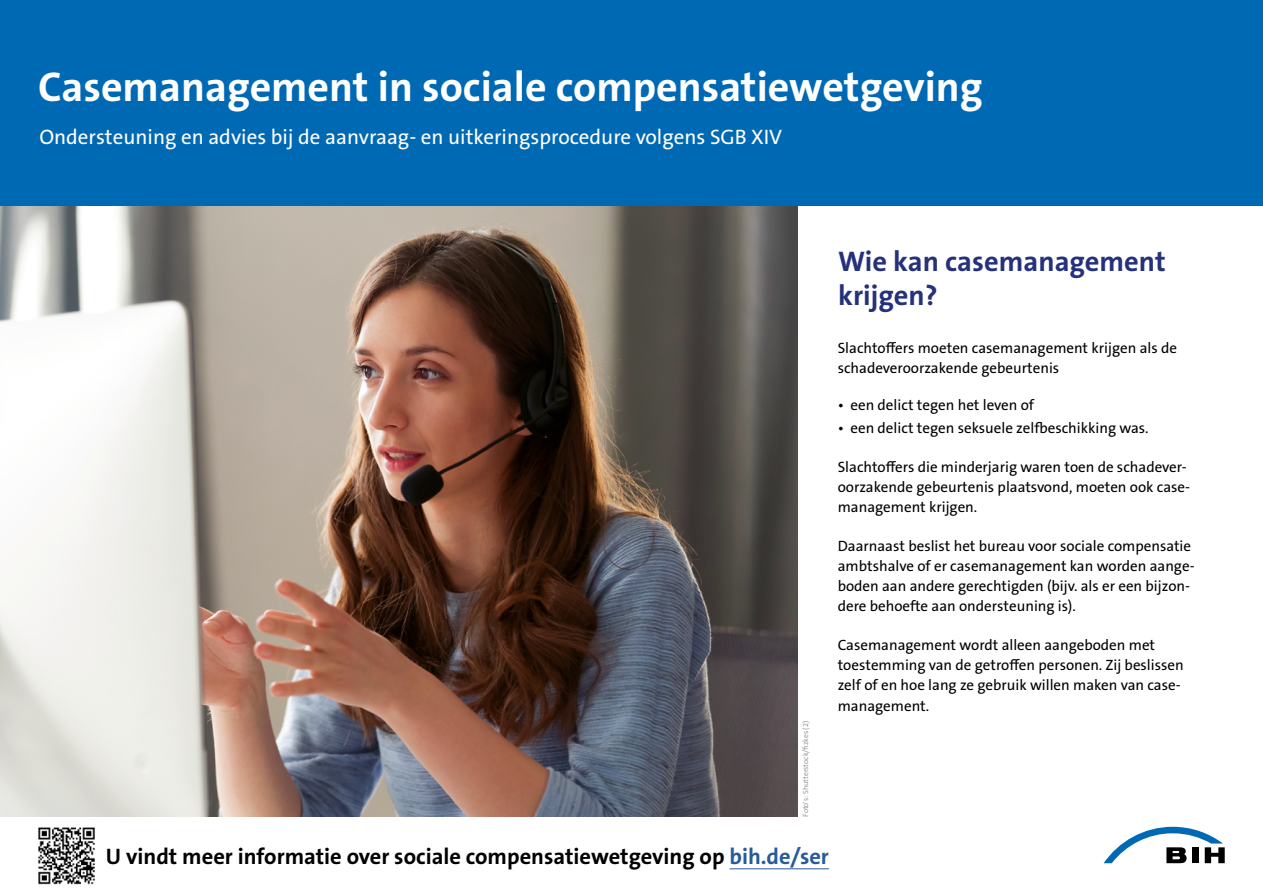
<style>
.page{position:relative;width:1263px;height:893px;background:#fff}
.page>*{position:absolute;margin:0;border:0;box-sizing:border-box;transform-origin:0 0}
.BIH_H1{font:700 42px "The Sans B W7";color:#fff}
.Titel__Headline_24pt_120{font:700 28.5px/34.2px "The Sans B W7";color:#25317a}
.t1{font:700 22.5px "The Sans B W7";color:#000}
.t2{font:21px "The Sans B W5 Plain";color:#fff}
.Innen__Copy_9pt_135{font:15px/20.2px "The Sans B W5 Plain";color:#000}
.t3{font:300 7.5px "The Sans B W4";color:#878787}
.s1{color:#275b9b}
</style>
<div class="page">
<img style="left:0;top:206px;width:797px;height:610px">
<hr style="left:729px;top:868px;width:100px;height:1px;background:#275b9b">
<svg style="left:1104px;top:827px;width:121px;height:36px"></svg>
<div style="left:0;top:0;width:1263px;height:206px;background:#0069b4"></div>
<img style="left:38px;top:827px;width:57px;height:58px">
<h1 class="BIH_H1" style="left:38px;top:60px;width:946px">Casemanagement in sociale compensatiewetgeving</h1>
<p class="t2" style="left:39px;top:123px;width:744px">Ondersteuning en advies bij de aanvraag- en uitkeringsprocedure volgens SGB XIV</p>
<h2 class="Titel__Headline_24pt_120" style="left:838px;top:244px;width:329px">Wie kan casemanagement krijgen?</h2>
<p class="Innen__Copy_9pt_135" style="left:838px;top:338px;width:341px">Slachtoffers moeten casemanagement krijgen als de schadeveroorzakende gebeurtenis</p>
<p class="Innen__Copy_9pt_135" style="left:838px;top:394px;width:198px">• een delict tegen het leven of</p>
<p class="t3" style="left:801px;top:817px;width:97px;rotate:-90deg">Foto's: Shutterstock/fizkes (2)</p>
<p class="Innen__Copy_9pt_135" style="left:838px;top:418px;width:312px">• een delict tegen seksuele zelfbeschikking was.</p>
<p class="Innen__Copy_9pt_135" style="left:838px;top:456px;width:354px">Slachtoffers die minderjarig waren toen de schadever&shy;oorzakende gebeurtenis plaatsvond, moeten ook case&shy;management krijgen.</p>
<p class="Innen__Copy_9pt_135" style="left:838px;top:535px;width:358px">Daarnaast beslist het bureau voor sociale compensatie ambtshalve of er casemanagement kan worden aange&shy;boden aan andere gerechtigden (bijv. als er een bijzon&shy;dere behoefte aan ondersteuning is).</p>
<p class="Innen__Copy_9pt_135" style="left:838px;top:635px;width:348px">Casemanagement wordt alleen aangeboden met toestemming van de getroffen personen. Zij beslissen zelf of en hoe lang ze gebruik willen maken van case&shy;management.</p>
<p class="t1" style="left:106px;top:841px;width:724px">U vindt meer informatie over sociale compensatiewetgeving op <span class="s1">bih.de/ser</span></p>
</div>
